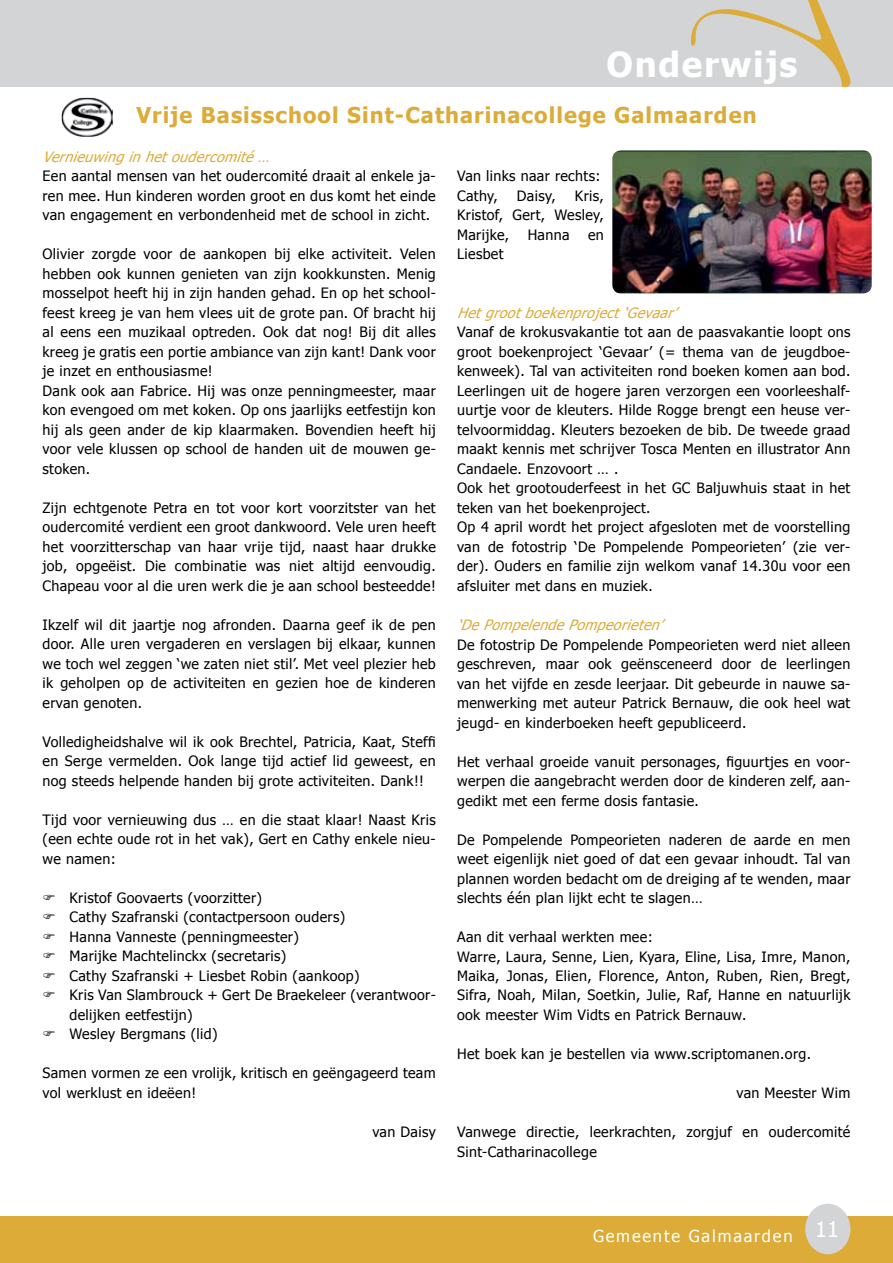
<style>
.page{position:relative;width:893px;height:1263px;background:#fff}
.page>*{position:absolute;margin:0;border:0;box-sizing:border-box;transform-origin:0 0}
.t1{font:700 34.5px "Tahoma";letter-spacing:.05em;color:#fff}
.t2{font:700 21.75px "Tahoma";letter-spacing:.05em;color:#dcab38}
.t3{font:16.5px "Tahoma";letter-spacing:.11em;color:#fff}
.t4{font:14.25px/19.5px "Tahoma";letter-spacing:.025em;color:#000;text-align:justify}
.t5{font:italic 14.25px "Tahoma";color:#dcab38}
</style>
<div class="page">
<div style="left:0;top:0;width:893px;height:87px;background:#d2d4d5"></div>
<div style="left:0;top:1217px;width:893px;height:46px;background:#dcab38"></div>
<div style="left:805px;top:1204px;width:45px;height:50px;background:#d2d4d5;border-radius:50%"></div>
<svg style="left:691px;top:0;width:160px;height:88px"></svg>
<img style="left:62px;top:98px;width:51px;height:39px">
<img style="left:612px;top:150px;width:260px;height:143px">
<h1 class="t1" style="left:606px;top:41px;width:193px">Onderwijs</h1>
<h2 class="t2" style="left:136px;top:100px;width:622px">Vrije Basisschool Sint-Catharinacollege Galmaarden</h2>
<p class="t5" style="left:43px;top:147px;width:235px">Vernieuwinginhetoudercomité…</p>
<p class="t4" style="left:43px;top:166px;width:395px">Een aantal mensen van het oudercomité draait al enkele ja&shy;ren mee. Hun kinderen worden groot en dus komt het einde van engagement en verbondenheid met de school in zicht.</p>
<p class="t4" style="left:43px;top:244px;width:395px;text-align:left">Olivier zorgde voor de aankopen bij elke activiteit. Velen hebben ook kunnen genieten van zijn kookkunsten. Menig mosselpot heeft hij in zijn handen gehad. En op het school&shy;feest kreeg je van hem vlees uit de grote pan. Of bracht hij al eens een muzikaal optreden. Ook dat nog! Bij dit alles kreeg je gratis een portie ambiance van zijn kant! Dank voor je inzet en enthousiasme!<br>Dank ook aan Fabrice. Hij was onze penningmeester, maar kon evengoed om met koken. Op ons jaarlijks eetfestijn kon hij als geen ander de kip klaarmaken. Bovendien heeft hij voor vele klussen op school de handen uit de mouwen ge&shy;stoken.</p>
<p class="t4" style="left:43px;top:497px;width:395px">Zijn echtgenote Petra en tot voor kort voorzitster van het oudercomité verdient een groot dankwoord. Vele uren heeft het voorzitterschap van haar vrije tijd, naast haar drukke job, opgeëist. Die combinatie was niet altijd eenvoudig.<br>Chapeau voor al die uren werk die je aan school besteedde!</p>
<p class="t4" style="left:43px;top:614px;width:395px">Ikzelf wil dit jaartje nog afronden. Daarna geef ik de pen door. Alle uren vergaderen en verslagen bij elkaar, kunnen we toch wel zeggen ‘we zaten niet stil’. Met veel plezier heb ik geholpen op de activiteiten en gezien hoe de kinderen ervan genoten.</p>
<p class="t4" style="left:43px;top:731px;width:395px">Volledigheidshalve wil ik ook Brechtel, Patricia, Kaat, Steffi en Serge vermelden. Ook lange tijd actief lid geweest, en nog steeds helpende handen bij grote activiteiten. Dank!!</p>
<p class="t4" style="left:43px;top:809px;width:395px">Tijd voor vernieuwing dus … en die staat klaar! Naast Kris (een echte oude rot in het vak), Gert en Cathy enkele nieu&shy;we namen:</p>
<p class="t4" style="left:70px;top:887px;width:368px;text-align:left">Kristof Goovaerts (voorzitter)<br>Cathy Szafranski (contactpersoon ouders)<br>Hanna Vanneste (penningmeester)<br>Marijke Machtelinckx (secretaris)<br>Cathy Szafranski + Liesbet Robin (aankoop)<br>Kris Van Slambrouck + Gert De Braekeleer (verantwoor&shy;delijken eetfestijn)<br>Wesley Bergmans (lid)</p>
<p class="t4" style="left:43px;top:1063px;width:395px">Samen vormen ze een vrolijk, kritisch en geëngageerd team vol werklust en ideëen!</p>
<p class="t4" style="left:372px;top:1121px;width:65px">van Daisy</p>
<p class="t4" style="left:457px;top:166px;width:145px">Van links naar rechts:<br>Cathy,</p>
<p class="t4" style="left:457px;top:185px;width:148px;text-indent:118px">Kris, Kristof, Gert, Wesley, Marijke,</p>
<p class="t4" style="left:517px;top:185px;width:40px">Daisy,</p>
<p class="t4" style="left:528px;top:224px;width:43px">Hanna</p>
<p class="t4" style="left:588px;top:224px;width:17px">en</p>
<p class="t4" style="left:457px;top:244px;width:48px">Liesbet</p>
<p class="t5" style="left:457px;top:303px;width:227px">Hetgrootboekenproject‘Gevaar’</p>
<p class="t4" style="left:457px;top:322px;width:395px;text-align:left">Vanaf de krokusvakantie tot aan de paasvakantie loopt ons groot boekenproject ‘Gevaar’ (= thema van de jeugdboe&shy;kenweek). Tal van activiteiten rond boeken komen aan bod.<br>Leerlingen uit de hogere jaren verzorgen een voorleeshalf&shy;uurtje voor de kleuters. Hilde Rogge brengt een heuse ver&shy;telvoormiddag. Kleuters bezoeken de bib. De tweede graad maakt kennis met schrijver Tosca Menten en illustrator Ann Candaele. Enzovoort … .<br>Ook het grootouderfeest in het GC Baljuwhuis staat in het teken van het boekenproject.<br>Op 4 april wordt het project afgesloten met de voorstelling van de fotostrip ‘De Pompelende Pompeorieten’ (zie ver&shy;der). Ouders en familie zijn welkom vanaf 14.30u voor een afsluiter met dans en muziek.</p>
<p class="t5" style="left:457px;top:615px;width:213px">‘DePompelendePompeorieten’</p>
<p class="t4" style="left:457px;top:634px;width:395px">De fotostrip De Pompelende Pompeorieten werd niet alleen geschreven, maar ook geënsceneerd door de leerlingen van het vijfde en zesde leerjaar. Dit gebeurde in nauwe sa&shy;menwerking met auteur Patrick Bernauw, die ook heel wat jeugd- en kinderboeken heeft gepubliceerd.</p>
<p class="t4" style="left:457px;top:751px;width:395px">Het verhaal groeide vanuit personages, figuurtjes en voor&shy;werpen die aangebracht werden door de kinderen zelf, aan&shy;gedikt met een ferme dosis fantasie.</p>
<p class="t4" style="left:457px;top:829px;width:395px">De Pompelende Pompeorieten naderen de aarde en men weet eigenlijk niet goed of dat een gevaar inhoudt. Tal van plannen worden bedacht om de dreiging af te wenden, maar slechts één plan lijkt echt te slagen…</p>
<p class="t4" style="left:457px;top:926px;width:395px;text-align:left">Aan dit verhaal werkten mee:<br>Warre, Laura, Senne, Lien, Kyara, Eline, Lisa, Imre, Manon, Maika, Jonas, Elien, Florence, Anton, Ruben, Rien, Bregt, Sifra, Noah, Milan, Soetkin, Julie, Raf, Hanne en natuurlijk ook meester Wim Vidts en Patrick Bernauw.</p>
<p class="t4" style="left:457px;top:1043px;width:355px">Het boek kan je bestellen via www.scriptomanen.org.</p>
<p class="t4" style="left:736px;top:1082px;width:115px">van Meester Wim</p>
<p class="t4" style="left:457px;top:1121px;width:395px">Vanwege directie, leerkrachten, zorgjuf en oudercomité<br>Sint-Catharinacollege</p>
<p class="t3" style="left:593px;top:1224px;width:247px">Gemeente Galmaarden <sup>11</sup></p>
</div>
